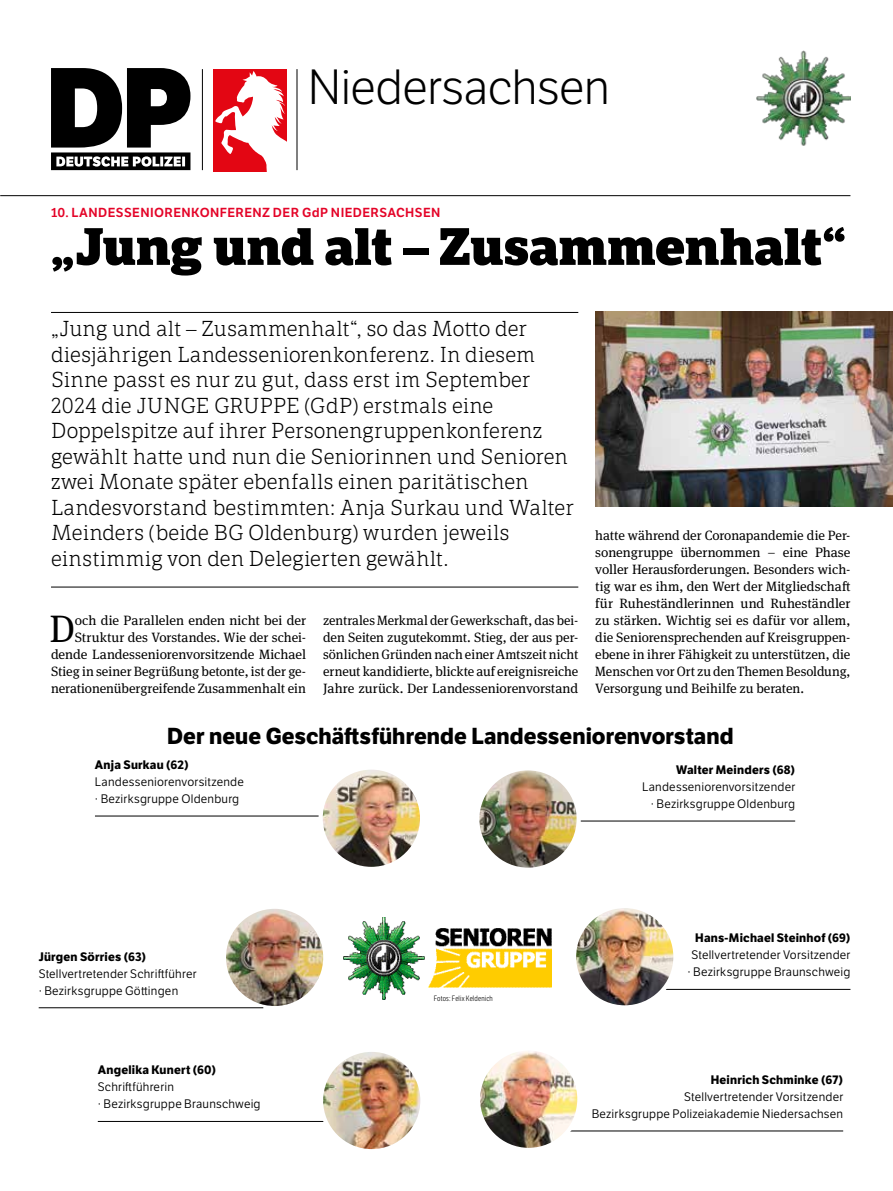
<style>
.page{position:relative;width:893px;height:1191px;background:#fff}
.page>*{position:absolute;margin:0;border:0;box-sizing:border-box;transform-origin:0 0}
.t1{font:800 51px "LFT Etica Sheriff";letter-spacing:-.01em;color:#000}
.t2{font:48px "LFT Etica Lt";letter-spacing:-.01em;color:#000}
.t3{font:38.25px "Meta Serif Pro";color:#000}
.t4{font:700 22.5px "LFT Etica";letter-spacing:.005em;color:#000}
.t5{font:300 21px/25.5px "LFT Etica Sheriff";letter-spacing:-.005em;color:#000}
.t6{font:13.5px/17px "Meta Serif Pro";color:#000;text-align:justify}
.t7{font:12.75px "LFT Etica SB";letter-spacing:.03em;color:#e40428}
.t8{font:12px/17px "LFT Etica Bk";letter-spacing:.015em;color:#000}
.t9{font:700 12px "LFT Etica";letter-spacing:.02em;color:#000}
.t10{font:300 7.5px "LFT Etica Condensed";letter-spacing:.02em;color:#000}
</style>
<div class="page">
<hr style="left:0;top:195px;width:850px;height:1px;background:#000">
<svg style="left:51px;top:68px;width:139px;height:102px"></svg>
<img style="left:757px;top:50px;width:93px;height:96px">
<hr style="left:202px;top:69px;width:1px;height:101px;background:#000">
<hr style="left:297px;top:69px;width:1px;height:101px;background:#000">
<div style="left:213px;top:69px;width:74px;height:103px;background:#e30613"></div>
<svg style="left:215px;top:71px;width:72px;height:101px"></svg>
<hr style="left:51px;top:312px;width:527px;height:1px;background:#000">
<hr style="left:51px;top:587px;width:527px;height:1px;background:#000">
<hr style="left:556px;top:820px;width:239px;height:1px;background:#000">
<img style="left:477px;top:768px;width:102px;height:101px;border-radius:51px">
<div style="left:475px;top:766px;width:106px;height:106px;border:4px solid #fff;border-radius:50%"></div>
<hr style="left:98px;top:1121px;width:272px;height:1px;background:#000">
<img style="left:321px;top:1049px;width:101px;height:102px;border-radius:51px">
<div style="left:319px;top:1047px;width:106px;height:106px;border:4px solid #fff;border-radius:50%"></div>
<img style="left:224px;top:906px;width:101px;height:102px;border-radius:51px">
<div style="left:222px;top:904px;width:105px;height:106px;border:4px solid #fff;border-radius:50%"></div>
<hr style="left:625px;top:989px;width:225px;height:1px;background:#000">
<hr style="left:530px;top:1130px;width:313px;height:1px;background:#000">
<img style="left:481px;top:1051px;width:98px;height:96px">
<div style="left:476px;top:1046px;width:105px;height:106px;border:4px solid #fff;border-radius:50%"></div>
<hr style="left:95px;top:815px;width:256px;height:1px;background:#000">
<img style="left:324px;top:770px;width:95px;height:96px">
<div style="left:319px;top:765px;width:105px;height:106px;border:4px solid #fff;border-radius:50%"></div>
<img style="left:574px;top:906px;width:101px;height:101px;border-radius:51px">
<div style="left:572px;top:904px;width:105px;height:105px;border:4px solid #fff;border-radius:50%"></div>
<hr style="left:39px;top:1007px;width:224px;height:1px;background:#000">
<img style="left:344px;top:917px;width:208px;height:82px">
<img style="left:595px;top:311px;width:298px;height:195px">
<h2 class="t2" style="left:308px;top:60px;width:303px">Niedersachsen</h2>
<p class="t7" style="left:51px;top:205px;width:391px">10. LANDESSENIORENKONFERENZ DER GdP NIEDERSACHSEN</p>
<h1 class="t1" style="left:51px;top:215px;width:796px">„Jung und alt – Zusammenhalt“</h1>
<p class="t5" style="left:51px;top:316px;width:524px">„Jung und alt – Zusammenhalt“, so das Motto der diesjährigen Landesseniorenkonferenz. In diesem Sinne passt es nur zu gut, dass erst im September 2024 die JUNGE GRUPPE (GdP) erstmals eine Doppelspitze auf ihrer Personengruppenkonferenz gewählt hatte und nun die Seniorinnen und Senioren zwei Monate später ebenfalls einen paritätischen Landesvorstand bestimmten: Anja Surkau und Walter Meinders (beide BG Oldenburg) wurden jeweils einstimmig von den Delegierten gewählt.</p>
<p class="t6" style="left:51px;top:611px;width:257px;text-align:right">och die Parallelen enden nicht bei der Struktur des Vorstandes. Wie der schei&shy;dende Landesseniorenvorsitzende Michael Stieg in seiner Begrüßung betonte, ist der ge&shy;nerationenübergreifende Zusammenhalt ein</p>
<p class="t6" style="left:323px;top:611px;width:257px">zentrales Merkmal der Gewerkschaft, das bei&shy;den Seiten zugutekommt. Stieg, der aus per&shy;sönlichen Gründen nach einer Amtszeit nicht erneut kandidierte, blickte auf ereignisreiche Jahre zurück. Der Landesseniorenvorstand</p>
<h3 class="t3" style="left:50px;top:601px;width:27px">D</h3>
<p class="t6" style="left:595px;top:526px;width:257px">hatte während der Coronapandemie die Per&shy;sonengruppe übernommen – eine Phase voller Herausforderungen. Besonders wich&shy;tig war es ihm, den Wert der Mitgliedschaft für Ruheständlerinnen und Ruheständler zu stärken. Wichtig sei es dafür vor allem, die Seniorensprechenden auf Kreisgruppen&shy;ebene in ihrer Fähigkeit zu unterstützen, die Menschen vor Ort zu den Themen Besoldung, Versorgung und Beihilfe zu beraten.</p>
<h3 class="t4" style="left:167px;top:722px;width:568px">Der neue Geschäftsführende Landesseniorenvorstand</h3>
<p class="t9" style="left:95px;top:757px;width:95px">Anja Surkau (62)</p>
<p class="t8" style="left:95px;top:773px;width:150px">Landesseniorenvorsitzende · Bezirksgruppe Oldenburg</p>
<p class="t9" style="left:39px;top:949px;width:109px">Jürgen Sörries (63)</p>
<p class="t8" style="left:39px;top:965px;width:159px">Stellvertretender Schriftführer · Bezirksgruppe Göttingen</p>
<p class="t9" style="left:98px;top:1062px;width:120px">Angelika Kunert (60)</p>
<p class="t8" style="left:98px;top:1079px;width:164px">Schriftführerin<br>· Bezirksgruppe Braunschweig</p>
<p class="t10" style="left:434px;top:994px;width:61px">Fotos: Felix Keldenich</p>
<p class="t9" style="left:676px;top:762px;width:121px">Walter Meinders (68)</p>
<p class="t8" style="left:642px;top:778px;width:154px;text-align:right">Landesseniorenvorsitzender · Bezirksgruppe Oldenburg</p>
<p class="t9" style="left:695px;top:930px;width:157px">Hans-Michael Steinhof (69)</p>
<p class="t8" style="left:687px;top:947px;width:164px;text-align:center">Stellvertretender Vorsitzender · Bezirksgruppe Braunschweig</p>
<p class="t9" style="left:711px;top:1072px;width:134px">Heinrich Schminke (67)</p>
<p class="t8" style="left:592px;top:1088px;width:253px;text-align:right">Stellvertretender Vorsitzender<br>Bezirksgruppe Polizeiakademie Niedersachsen</p>
</div>
